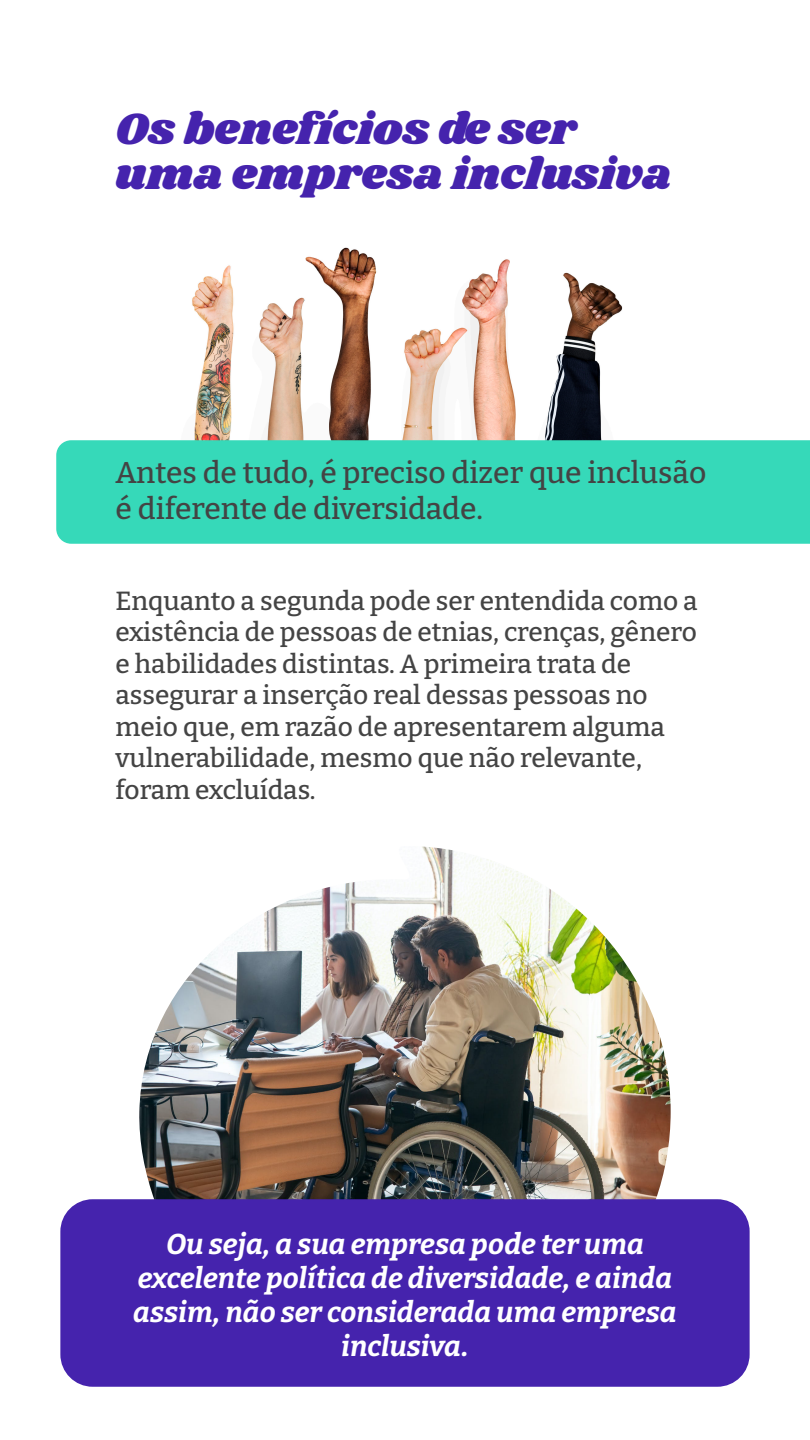
<style>
.page{position:relative;width:810px;height:1440px;background:#fff}
.page>*{position:absolute;margin:0;border:0;box-sizing:border-box;transform-origin:0 0}
.t1{font:45px/45.8px "Shrikhand";color:#4523ad}
.t2{font:500 30px/36px "Bitter";color:#444}
.t3{font:italic 700 28.5px/34.2px "Bitter";color:#fff;text-align:center}
.t4{font:500 26.25px/31.5px "Bitter";color:#444}
</style>
<div class="page">
<img style="left:139px;top:846px;width:532px;height:353px">
<div style="left:60px;top:1199px;width:690px;height:188px;background:#4523ad;border-radius:32px"></div>
<img style="left:192px;top:247px;width:431px;height:193px">
<div style="left:56px;top:440px;width:754px;height:104px;background:#36d9b9"></div>
<h1 class="t1" style="left:116px;top:107px;width:558px">Os benefícios de ser uma empresa inclusiva</h1>
<p class="t2" style="left:116px;top:452px;width:592px">Antes de tudo, é preciso dizer que inclusão é diferente de diversidade.</p>
<p class="t4" style="left:116px;top:583px;width:584px">Enquanto a segunda pode ser entendida como a existência de pessoas de etnias, crenças, gênero e habilidades distintas. A primeira trata de assegurar a inserção real dessas pessoas no meio que, em razão de apresentarem alguma vulnerabilidade, mesmo que não relevante, foram excluídas.</p>
<p class="t3" style="left:133px;top:1225px;width:545px">Ou seja, a sua empresa pode ter uma excelente política de diversidade, e ainda assim, não ser considerada uma empresa inclusiva.</p>
</div>
